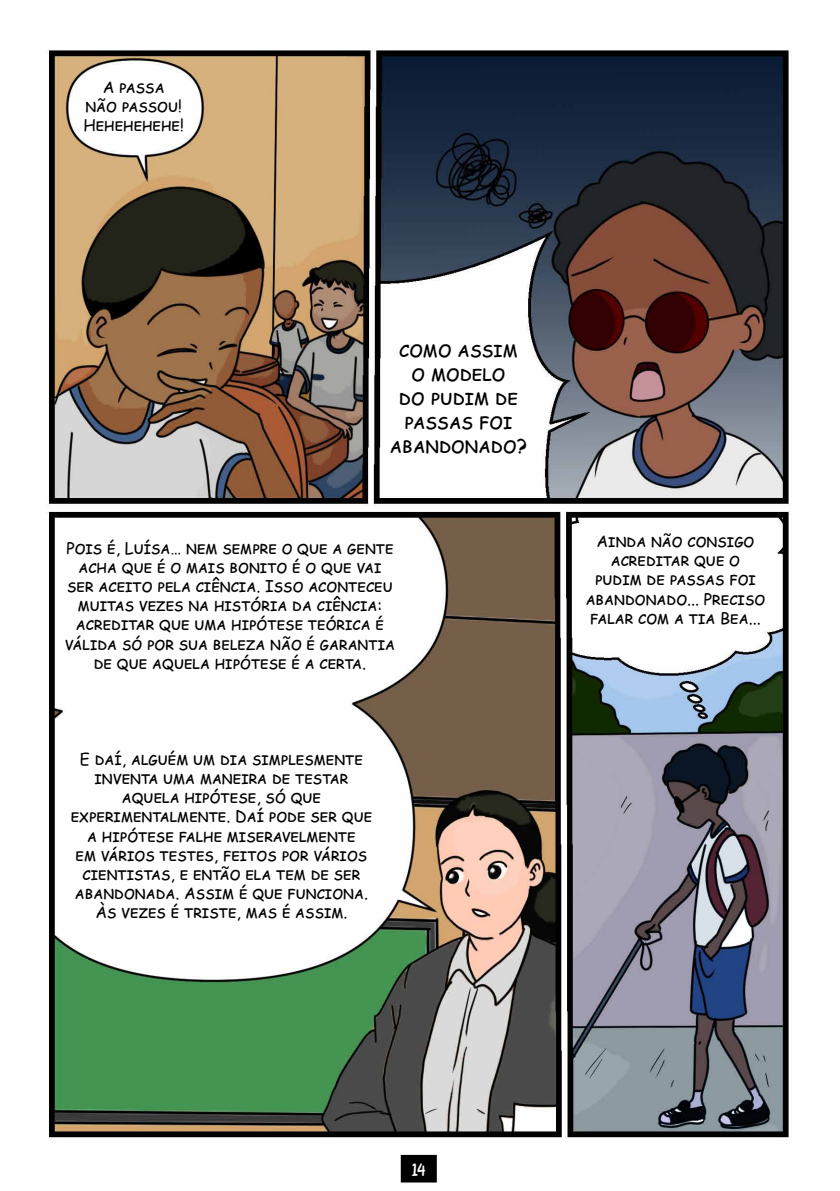
<style>
.page{position:relative;width:840px;height:1191px;background:#fff}
.page>*{position:absolute;margin:0;border:0;box-sizing:border-box;transform-origin:0 0}
.t1{font:20px/24px "Comic Sans MS";color:#000;text-align:center}
.t2{font:18px "Papernotes";color:#fff}
.t3{font:16px/19.2px "Comic Sans MS";color:#000;text-align:center}
</style>
<div class="page">
<img style="left:46px;top:50px;width:745px;height:1133px">
<div style="left:401px;top:1155px;width:34px;height:26px;background:#000"></div>
<div style="left:400px;top:1154px;width:36px;height:28px;border:2px solid #000"></div>
<p class="t3" style="left:83px;top:77px;width:102px">A passa<br>não passou!<br>Hehehehehe!</p>
<p class="t1" style="left:389px;top:337px;width:139px">como assim o modelo<br>do pudim de passas foi abandonado?</p>
<p class="t3" style="left:65px;top:537px;width:331px">Pois é, Luísa… nem sempre o que a gente acha que é o mais bonito é o que vai ser aceito pela ciência. Isso aconteceu muitas vezes na história da ciência: acreditar que uma hipótese teórica é válida só por sua beleza não é garantia de que aquela hipótese é a certa.</p>
<p class="t3" style="left:71px;top:749px;width:303px">E daí, alguém um dia simplesmente inventa uma maneira de testar aquela hipótese, só que experimentalmente. Daí pode ser que a hipótese falhe miseravelmente<br>em vários testes, feitos por vários cientistas, e então ela tem de ser abandonada. Assim é que funciona.<br>Às vezes é triste, mas é assim.</p>
<p class="t3" style="left:585px;top:531px;width:181px">Ainda não consigo acreditar que o pudim de passas foi abandonado... Preciso falar com a tia Bea...</p>
<p class="t2" style="left:411px;top:1159px;width:16px">14</p>
</div>
